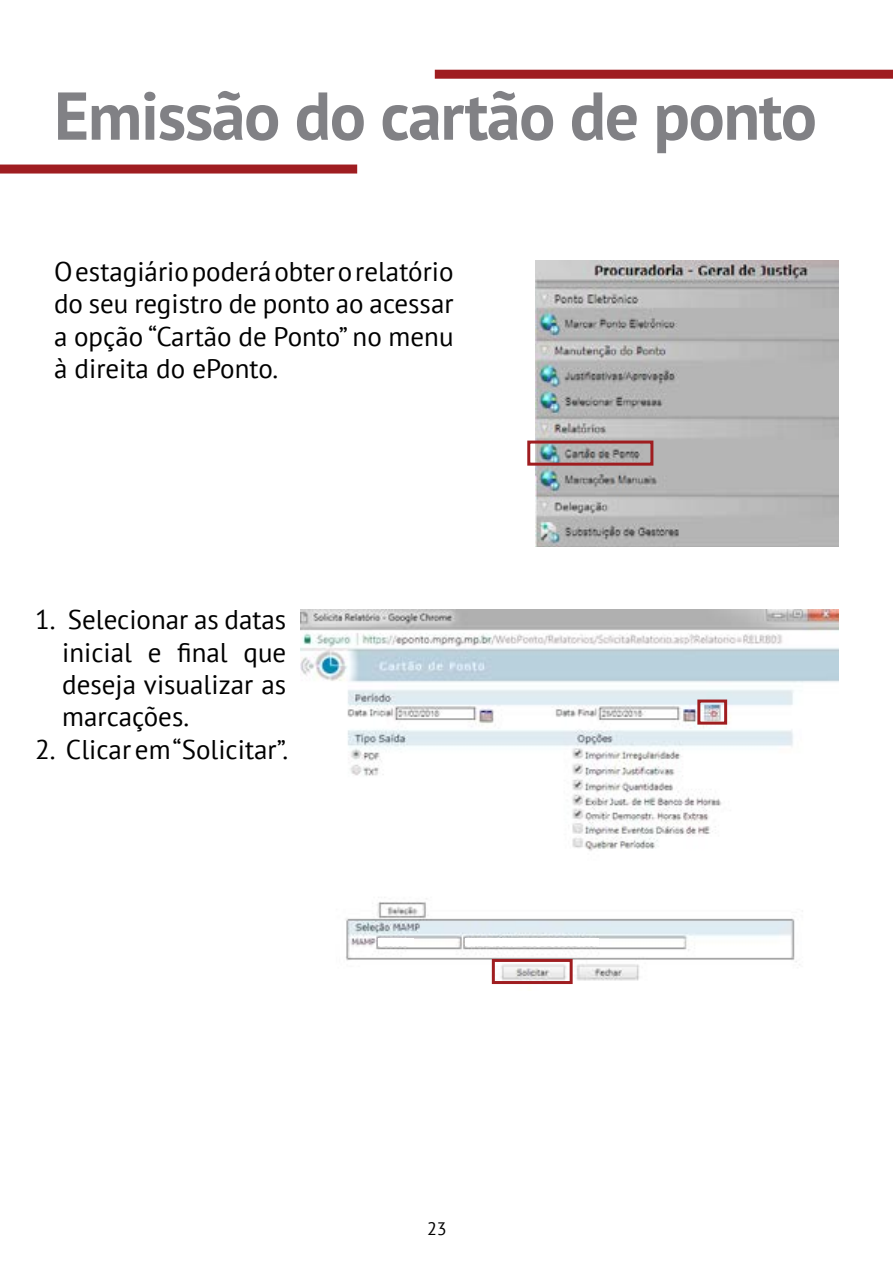
<style>
.page{position:relative;width:893px;height:1263px;background:#fff}
.page>*{position:absolute;margin:0;border:0;box-sizing:border-box;transform-origin:0 0}
.t1{font:700 67.5px "PT Sans";letter-spacing:-.02em;color:#818185}
.t2{font:27px/32.4px "PT Sans";color:#000;text-align:justify}
.t3{font:18px "PT Sans";color:#000}
</style>
<div class="page">
<div style="left:0;top:165px;width:357px;height:9px;background:#9f1d21"></div>
<div style="left:435px;top:70px;width:458px;height:9px;background:#9f1d20"></div>
<img style="left:535px;top:261px;width:304px;height:285px">
<img style="left:300px;top:609px;width:539px;height:376px">
<div style="left:527px;top:441px;width:126px;height:25px;border:3px solid #9f1d20"></div>
<div style="left:697px;top:699px;width:30px;height:26px;border:3px solid #9f1d20"></div>
<div style="left:492px;top:959px;width:81px;height:25px;border:3px solid #9f1d20"></div>
<div style="left:378px;top:938px;width:36px;height:8px;background:#fff"></div>
<div style="left:465px;top:938px;width:134px;height:8px;background:#fff"></div>
<h1 class="t1" style="left:54px;top:71px;width:764px">Emissão do cartão de ponto</h1>
<p class="t2" style="left:54px;top:255px;width:401px">O estagiário poderá obter o relatório do seu registro de ponto ao acessar a opção “Cartão de Ponto” no menu à direita do ePonto.</p>
<p class="t2" style="left:62px;top:603px;width:226px;text-indent:-27px">1. Selecionar as datas inicial e final que deseja visualizar as marcações.</p>
<p class="t2" style="left:35px;top:732px;width:255px">2. Clicar em “Solicitar”.</p>
<p class="t3" style="left:427px;top:1217px;width:21px">23</p>
</div>
